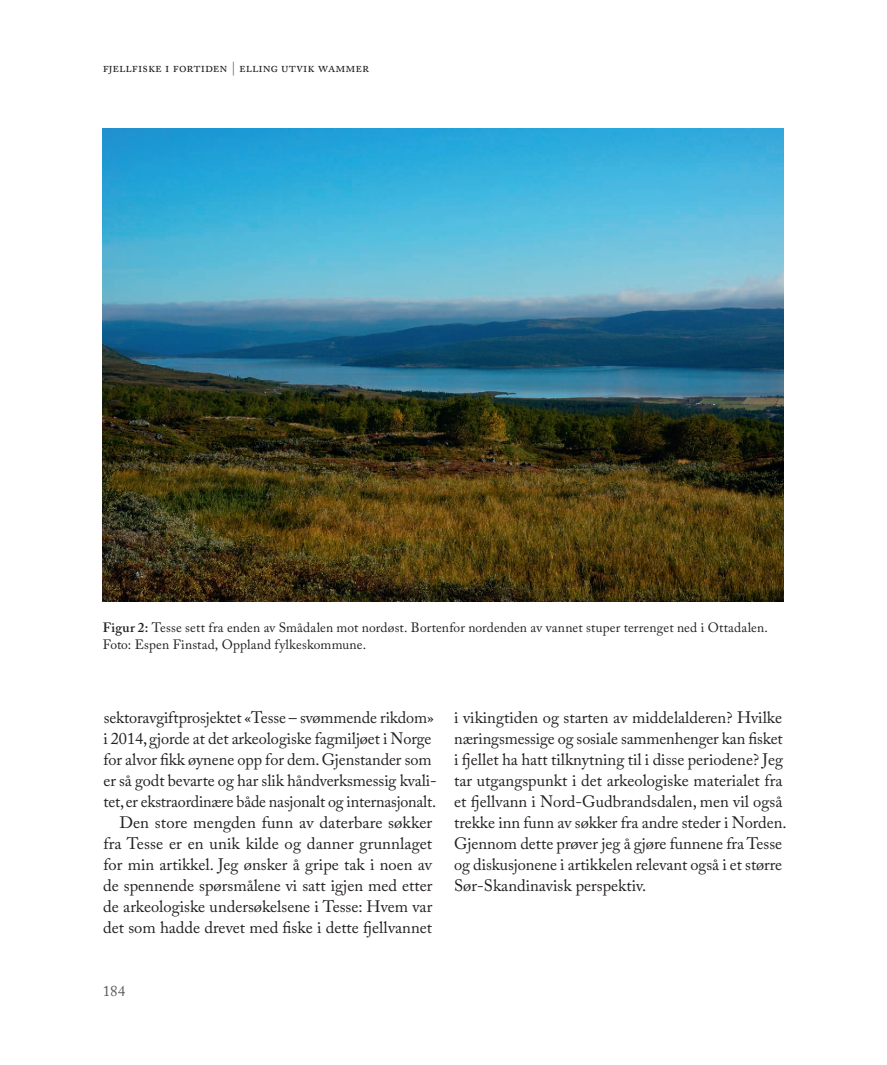
<style>
.page{position:relative;width:887px;height:1065px;background:#fff}
.page>*{position:absolute;margin:0;border:0;box-sizing:border-box;transform-origin:0 0}
.t1{font:16.5px/21px "Adobe Caslon Pro";letter-spacing:-.025em;color:#231f20}
.t2{font:16.5px "Adobe Caslon Pro";letter-spacing:-.005em;color:#231f20}
.t3{font:15px "Adobe Caslon Pro";color:#57585a}
.t4{font:13.5px/16.2px "Adobe Caslon Pro";color:#231f20}
.s1{color:#636366}
.s2{font-weight:600}
</style>
<div class="page">
<img style="left:103px;top:129px;width:680px;height:472px">
<p class="t4" style="left:103px;top:59px;width:268px">Fjellfiske i fortiden <span class="s1">|</span> Elling Utvik Wammer</p>
<p class="t4" style="left:103px;top:620px;width:666px"><span class="s2">Figur 2:</span> Tesse sett fra enden av Smådalen mot nordøst. Bortenfor nordenden av vannet stuper terrenget ned i Ottadalen.<br>Foto: Espen Finstad, Oppland fylkeskommune.</p>
<p class="t1" style="left:104px;top:706px;width:331px">sektoravgiftprosjektet «Tesse – svømmende rikdom»</p>
<p class="t1" style="left:103px;top:727px;width:330px">i 2014, gjorde at det arkeologiske fagmiljøet i Norge</p>
<p class="t2" style="left:103px;top:749px;width:330px">for alvor fikk øynene opp for dem. Gjenstander som</p>
<p class="t1" style="left:103px;top:769px;width:335px">er så godt bevarte og har slik håndverksmessig kvali-</p>
<p class="t1" style="left:103px;top:790px;width:334px">tet, er ekstraordinære både nasjonalt og internasjonalt.</p>
<p class="t1" style="left:119px;top:811px;width:314px">Den store mengden funn av daterbare søkker</p>
<p class="t1" style="left:103px;top:832px;width:330px">fra Tesse er en unik kilde og danner grunnlaget</p>
<p class="t1" style="left:103px;top:853px;width:331px">for min artikkel. Jeg ønsker å gripe tak i noen av</p>
<p class="t1" style="left:103px;top:874px;width:331px">de spennende spørsmålene vi satt igjen med etter</p>
<p class="t1" style="left:103px;top:895px;width:330px">de arkeologiske undersøkelsene i Tesse: Hvem var</p>
<p class="t1" style="left:103px;top:916px;width:330px">det som hadde drevet med fiske i dette fjellvannet</p>
<p class="t1" style="left:454px;top:706px;width:334px">i vikingtiden og starten av middelalderen? Hvilke næringsmessige og sosiale sammenhenger kan fisket i fjellet ha hatt tilknytning til i disse periodene? Jeg tar utgangspunkt i det arkeologiske materialet fra et fjellvann i Nord-Gudbrandsdalen, men vil også trekke inn funn av søkker fra andre steder i Norden.<br>Gjennom dette prøver jeg å gjøre funnene fra Tesse og diskusjonene i artikkelen relevant også i et større Sør-Skandinavisk perspektiv.</p>
<p class="t3" style="left:103px;top:982px;width:24px">184</p>
</div>
